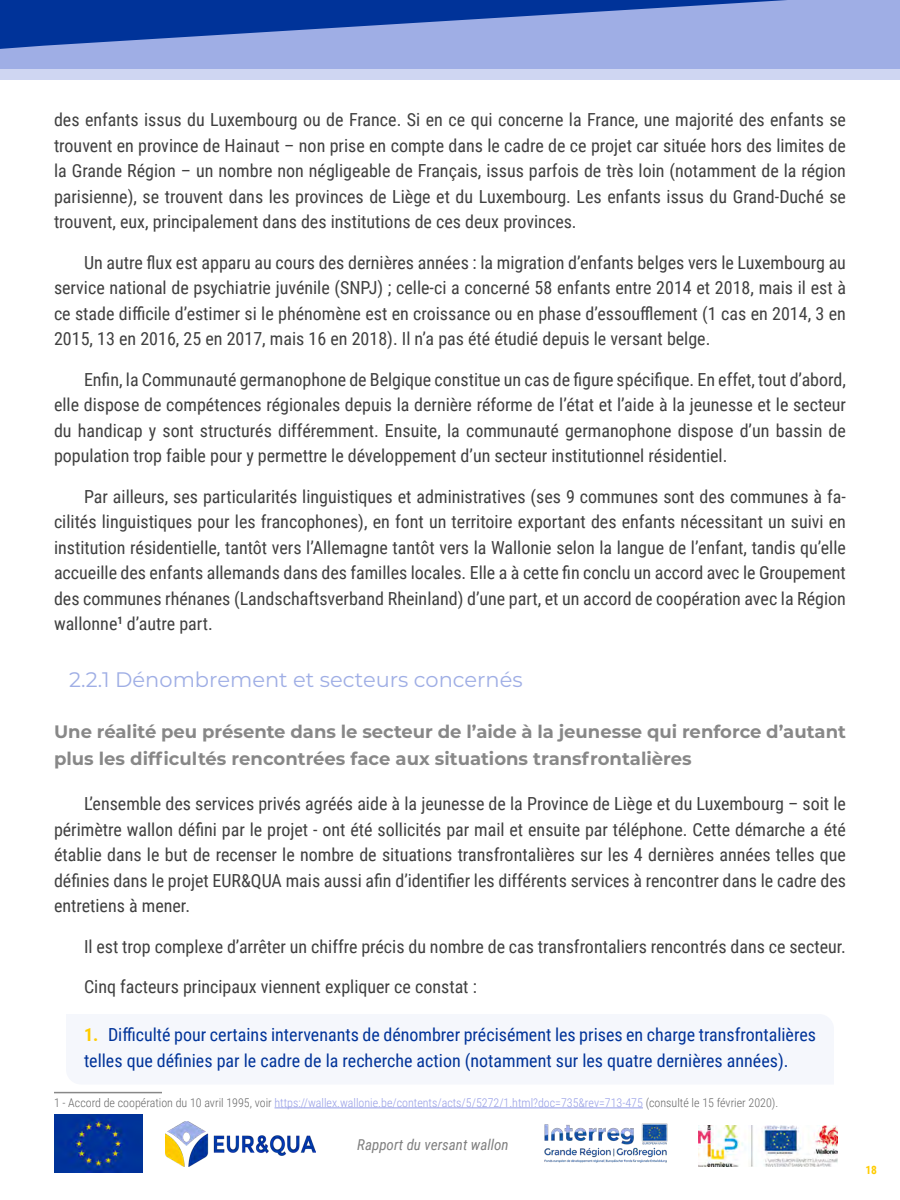
<style>
.page{position:relative;width:900px;height:1200px;background:#fff}
.page>*{position:absolute;margin:0;border:0;box-sizing:border-box;transform-origin:0 0}
.TITRE_3_Wal{font:21px "Montserrat";color:#9faee5}
.Paragraphe{font:18px/25.5px "Roboto Condensed";color:#404040;text-align:justify}
.t1{font:18px/25.5px "Roboto Condensed";color:#039}
.TITRE_4_Wal{font:700 18px/27px "Montserrat";color:#888}
.t2{font:italic 15px "Roboto Condensed";color:#808080}
.Notes_de_bas_de_page{font:300 12px "Roboto Condensed";color:#959de6}
.t3{font:700 11.55px "Roboto Condensed";color:#fc0}
.s1{font-weight:700;color:#fc0}
.s2{color:#666}
</style>
<div class="page">
<div style="left:0;top:0;width:900px;height:69px;background:#9faee5"></div>
<div style="left:0;top:69px;width:900px;height:10px;background:#cfd6f2"></div>
<svg style="left:0;top:0;width:787px;height:49px"></svg>
<img style="left:166px;top:1121px;width:149px;height:45px">
<img style="left:54px;top:1114px;width:88px;height:59px">
<img style="left:544px;top:1123px;width:124px;height:40px">
<img style="left:699px;top:1125px;width:139px;height:42px">
<hr style="left:54px;top:1092px;width:108px;height:1px;background:#888">
<hr style="left:275px;top:1108px;width:368px;height:1px;background:#959de6">
<p class="Paragraphe" style="left:54px;top:106px;width:794px">des enfants issus du Luxembourg ou de France. Si en ce qui concerne la France, une majorité des enfants se trouvent en province de Hainaut – non prise en compte dans le cadre de ce projet car située hors des limites de la Grande Région – un nombre non négligeable de Français, issus parfois de très loin (notamment de la région parisienne), se trouvent dans les provinces de Liège et du Luxembourg. Les enfants issus du Grand-Duché se trouvent, eux, principalement dans des institutions de ces deux provinces.</p>
<p class="Paragraphe" style="left:54px;top:249px;width:794px;text-indent:30px">Un autre flux est apparu au cours des dernières années : la migration d’enfants belges vers le Luxembourg au service national de psychiatrie juvénile (SNPJ) ; celle-ci a concerné 58 enfants entre 2014 et 2018, mais il est à ce stade difficile d’estimer si le phénomène est en croissance ou en phase d’essoufflement (1 cas en 2014, 3 en 2015, 13 en 2016, 25 en 2017, mais 16 en 2018). Il n’a pas été étudié depuis le versant belge.</p>
<p class="Paragraphe" style="left:54px;top:366px;width:793px;text-indent:30px">Enfin, la Communauté germanophone de Belgique constitue un cas de figure spécifique. En effet, tout d’abord, elle dispose de compétences régionales depuis la dernière réforme de l’état et l’aide à la jeunesse et le secteur du handicap y sont structurés différemment. Ensuite, la communauté germanophone dispose d’un bassin de population trop faible pour y permettre le développement d’un secteur institutionnel résidentiel.</p>
<p class="Paragraphe" style="left:54px;top:483px;width:794px;text-indent:30px">Par ailleurs, ses particularités linguistiques et administratives (ses 9 communes sont des communes à fa&shy;cilités linguistiques pour les francophones), en font un territoire exportant des enfants nécessitant un suivi en institution résidentielle, tantôt vers l’Allemagne tantôt vers la Wallonie selon la langue de l’enfant, tandis qu’elle accueille des enfants allemands dans des familles locales. Elle a à cette fin conclu un accord avec le Groupement des communes rhénanes (Landschaftsverband Rheinland) d’une part, et un accord de coopération avec la Région wallonne<sup>1</sup> d’autre part.</p>
<p class="TITRE_3_Wal" style="left:69px;top:665px;width:455px">2.2.1 Dénombrement et secteurs concernés</p>
<p class="TITRE_4_Wal" style="left:54px;top:717px;width:794px">Une réalité peu présente dans le secteur de l’aide à la jeunesse qui renforce d’autant plus les difficultés rencontrées face aux situations transfrontalières</p>
<p class="Paragraphe" style="left:54px;top:790px;width:794px;text-indent:30px">L’ensemble des services privés agréés aide à la jeunesse de la Province de Liège et du Luxembourg – soit le périmètre wallon défini par le projet - ont été sollicités par mail et ensuite par téléphone. Cette démarche a été établie dans le but de recenser le nombre de situations transfrontalières sur les 4 dernières années telles que définies dans le projet EUR&amp;QUA mais aussi afin d’identifier les différents services à rencontrer dans le cadre des entretiens à mener.</p>
<p class="Paragraphe" style="left:84px;top:933px;width:763px">Il est trop complexe d’arrêter un chiffre précis du nombre de cas transfrontaliers rencontrés dans ce secteur.</p>
<p class="Paragraphe" style="left:84px;top:973px;width:394px">Cinq facteurs principaux viennent expliquer ce constat :</p>
<p class="t1" style="left:84px;top:1021px;width:734px"><span class="s1">1.</span> Difficulté pour certains intervenants de dénombrer précisément les prises en charge transfrontalières telles que définies par le cadre de la recherche action (notamment sur les quatre dernières années).</p>
<p class="Notes_de_bas_de_page" style="left:54px;top:1094px;width:726px"><span class="s2">1 - Accord de coopération du 10 avril 1995, voir</span> https://wallex.wallonie.be/contents/acts/5/5272/1.html?doc=735&amp;rev=713-475 <span class="s2">(consulté le 15 février 2020).</span></p>
<p class="t2" style="left:357px;top:1134px;width:153px">Rapport du versant wallon</p>
<p class="t3" style="left:865px;top:1162px;width:13px">18</p>
</div>
